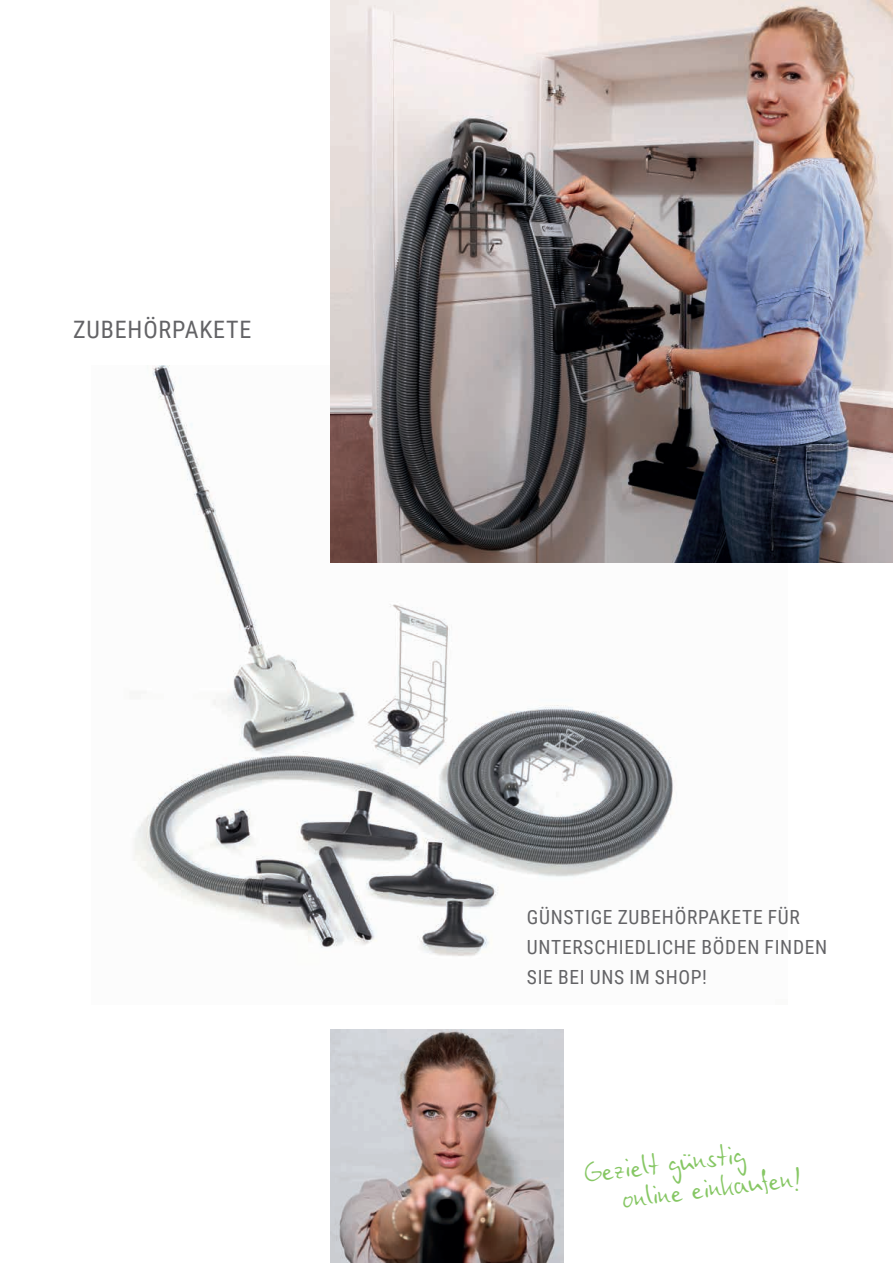
<style>
.page{position:relative;width:893px;height:1263px;background:#fff}
.page>*{position:absolute;margin:0;border:0;box-sizing:border-box;transform-origin:0 0}
.t1{font:31.8px/30px "Ego LT";color:#87c765}
.t2{font:24px "Roboto Condensed";letter-spacing:.035em;color:#636366}
.t3{font:19.5px/30px "Roboto Condensed";letter-spacing:.035em;color:#636366}
</style>
<div class="page">
<img style="left:134px;top:366px;width:653px;height:590px">
<img style="left:331px;top:1px;width:562px;height:561px">
<img style="left:331px;top:1029px;width:232px;height:234px">
<p class="t2" style="left:73px;top:313px;width:180px">ZUBEHÖRPAKETE</p>
<p class="t3" style="left:527px;top:901px;width:302px">GÜNSTIGE ZUBEHÖRPAKETE FÜR<br>UNTERSCHIEDLICHE BÖDEN FINDEN<br>SIE BEI UNS IM SHOP!</p>
<h1 class="t1" style="left:616px;top:1152px;width:181px;text-indent:-34px;rotate:-7deg">Gezielt günstig online einkaufen!</h1>
</div>
